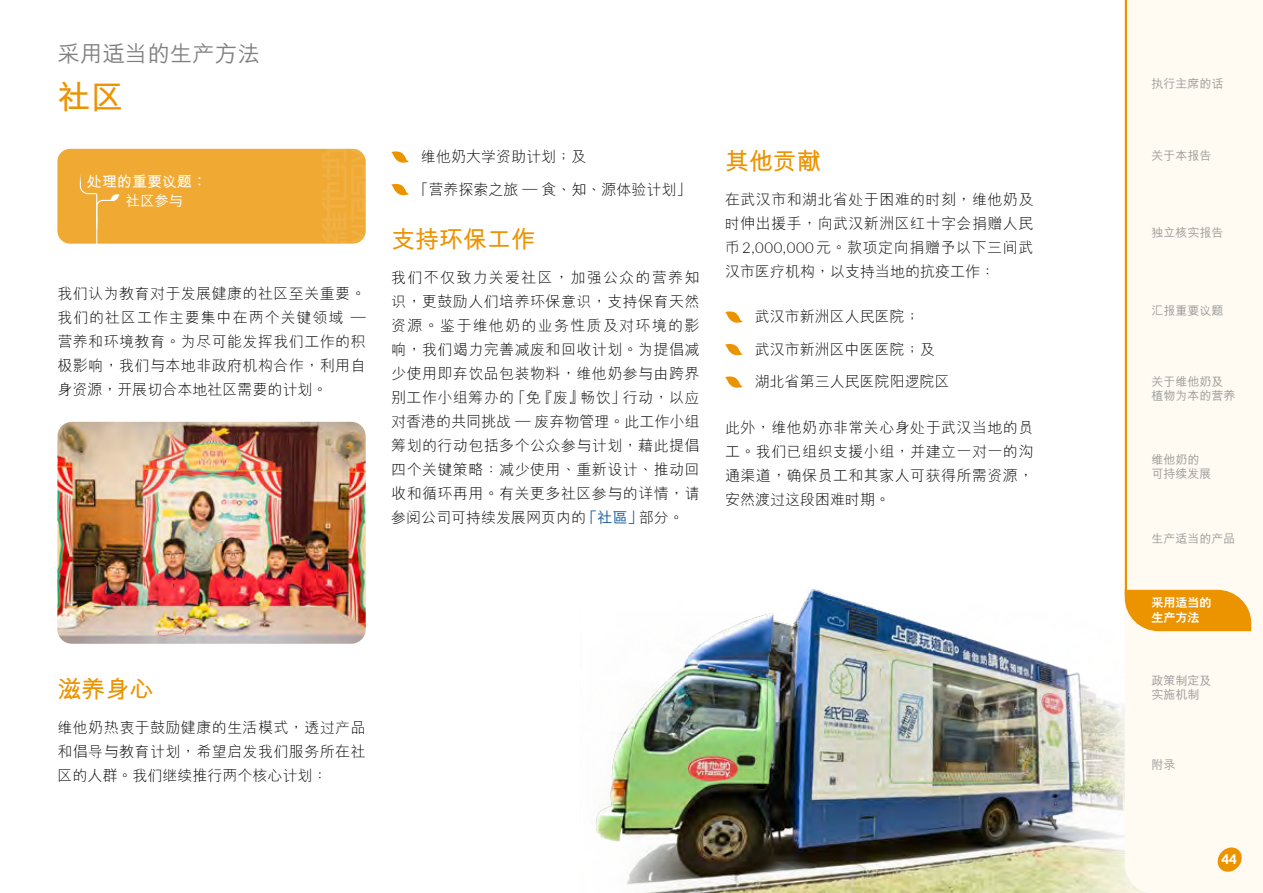
<style>
.page{position:relative;width:1263px;height:893px;background:#fff}
.page>*{position:absolute;margin:0;border:0;box-sizing:border-box;transform-origin:0 0}
.t1{font:700 33px "M Hei HKS";color:#ec9300}
.t2{font:700 24px "M Hei HKS";color:#ec9300}
.t3{font:500 22.5px "M Hei HKS";color:#808080}
.t4{font:300 15px/24px "M Hei HKS";letter-spacing:.03em;color:#000;text-align:justify}
.t5{font:300 15px/32.5px "M Hei HKS";color:#000}
.t6{font:700 15px "M Hei HKS";color:#fff}
.t7{font:500 14.25px "M Hei HKS";color:#fff}
.t8{font:900 13.2px "Lato";color:#fff}
.t9{font:500 12px/14.4px "M Hei HKS";color:#999}
.t10{font:800 12px/14.4px "C Hei 2 HKS";color:#fff}
.s1{font-family:"M Hei HK";font-weight:500;color:#15599f}
.s2{font-family:"Lato"}
</style>
<div class="page">
<img style="left:596px;top:587px;width:529px;height:306px">
<div style="left:1125px;top:0;width:138px;height:893px;background:#fffbf2"></div>
<hr style="left:1125px;top:0;width:2px;height:595px;background:#ec9300">
<svg style="left:1216px;top:846px;width:27px;height:27px"></svg>
<svg style="left:1124px;top:589px;width:128px;height:43px;background:#eea121"></svg>
<img style="left:57px;top:422px;width:309px;height:222px">
<svg style="left:391px;top:151px;width:18px;height:12px"></svg>
<svg style="left:391px;top:183px;width:18px;height:12px"></svg>
<svg style="left:725px;top:311px;width:18px;height:12px"></svg>
<svg style="left:725px;top:344px;width:18px;height:11px"></svg>
<svg style="left:725px;top:376px;width:18px;height:12px"></svg>
<div style="left:57px;top:149px;width:309px;height:95px;background:#f0a933;border-radius:13px"></div>
<svg style="left:321px;top:149px;width:45px;height:95px"></svg>
<svg style="left:79px;top:175px;width:41px;height:69px"></svg>
<h3 class="t3" style="left:57px;top:37px;width:204px">採用適當的生產方法</h3>
<h1 class="t1" style="left:57px;top:72px;width:67px">社區</h1>
<p class="t6" style="left:87px;top:170px;width:121px">處理的重要議題：</p>
<p class="t7" style="left:126px;top:190px;width:58px">社區參與</p>
<p class="t4" style="left:57px;top:281px;width:310px">我們認為教育對於發展健康的社區至關重要。我們的社區工作主要集中在兩個關鍵領域 —營養和環境教育。為盡可能發揮我們工作的積極影響，我們與本地非政府機構合作，利用自身資源，開展切合本地社區需要的計劃。</p>
<p class="t5" style="left:413px;top:140px;width:280px;text-indent:8px">維他奶大學資助計劃；及<br>「營養探索之旅 — 食、知、源體驗計劃」</p>
<h2 class="t2" style="left:391px;top:222px;width:145px">支持環保工作</h2>
<p class="t4" style="left:391px;top:265px;width:310px">我們不僅致力關愛社區，加強公眾的營養知識，更鼓勵人們培養環保意識，支持保育天然資源。鑑於維他奶的業務性質及對環境的影響，我們竭力完善減廢和回收計劃。為提倡減少使用即棄飲品包裝物料，維他奶參與由跨界別工作小組籌辦的「免『廢』暢飲」行動，以應對香港的共同挑戰 — 廢棄物管理。此工作小組籌劃的行動包括多個公眾參與計劃，藉此提倡四個關鍵策略：減少使用、重新設計、推動回收和循環再用。有關更多社區參與的詳情，請參閱公司可持續發展網頁內的<span class="s1">「社區」</span>部分。</p>
<h2 class="t2" style="left:725px;top:144px;width:98px">其他貢獻</h2>
<p class="t4" style="left:725px;top:187px;width:310px">在武漢市和湖北省處於困難的時刻，維他奶及時伸出援手，向武漢新洲區紅十字會捐贈人民幣<span class="s2">2,000,000</span>元。款項定向捐贈予以下三間武漢市醫療機構，以支持當地的抗疫工作：</p>
<p class="t5" style="left:755px;top:300px;width:196px">武漢市新洲區人民醫院；<br>武漢市新洲區中醫醫院；及湖北省第三人民醫院陽邏院區</p>
<p class="t4" style="left:725px;top:414px;width:310px">此外，維他奶亦非常關心身處於武漢當地的員工。我們已組織支援小組，並建立一對一的溝通渠道，確保員工和其家人可獲得所需資源，安然渡過這段困難時期。</p>
<h2 class="t2" style="left:57px;top:672px;width:97px">滋養身心</h2>
<p class="t4" style="left:57px;top:714px;width:310px">維他奶熱衷於鼓勵健康的生活模式，透過產品和倡導與教育計劃，希望啟發我們服務所在社區的人群。我們繼續推行兩個核心計劃：</p>
<p class="t9" style="left:1151px;top:75px;width:73px">執行主席的話</p>
<p class="t9" style="left:1151px;top:147px;width:61px">關於本報告</p>
<p class="t9" style="left:1151px;top:225px;width:73px">獨立核實報告</p>
<p class="t9" style="left:1151px;top:303px;width:73px">匯報重要議題</p>
<p class="t9" style="left:1151px;top:373px;width:85px">關於維他奶及植物為本的營養</p>
<p class="t9" style="left:1151px;top:451px;width:61px">維他奶的可持續發展</p>
<p class="t9" style="left:1151px;top:530px;width:85px">生產適當的產品</p>
<p class="t10" style="left:1151px;top:596px;width:61px">採用適當的生產方法</p>
<p class="t9" style="left:1151px;top:672px;width:61px">政策制定及實施機制</p>
<p class="t9" style="left:1151px;top:756px;width:25px">附錄</p>
<p class="t8" style="left:1221px;top:850px;width:17px">44</p>
</div>
